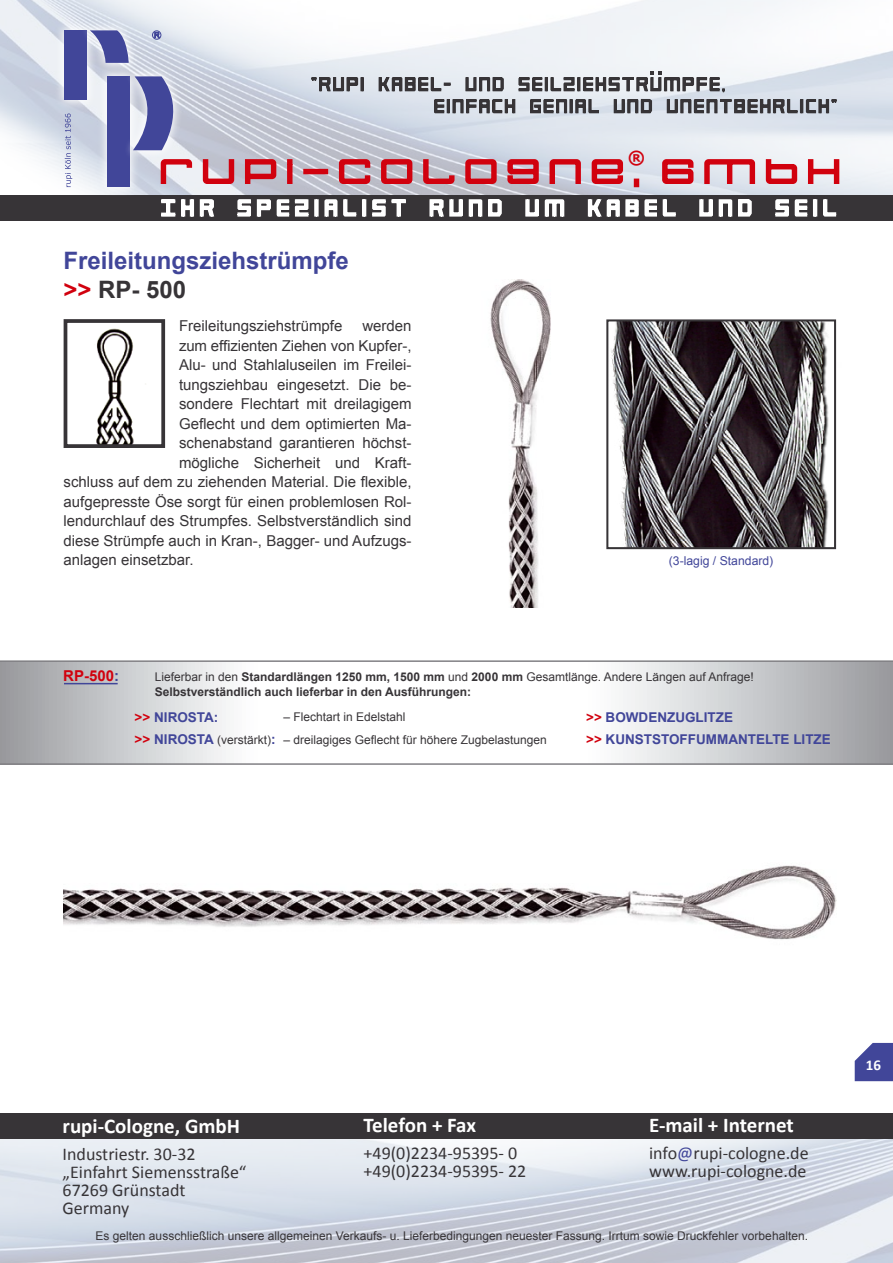
<style>
.page{position:relative;width:893px;height:1263px;background:#fff}
.page>*{position:absolute;margin:0;border:0;box-sizing:border-box;transform-origin:0 0}
.t1{font:40.5px "Necplusultra";letter-spacing:.24em;color:#d1010e}
.t2{font:700 24px/28.8px "Arial";color:#414699}
.t3{font:700 21px "Calibri";color:#fff}
.t4{font:18px/18px "Calibri";color:#373437}
.t5{font:700 18px "Verdana";color:#d1010e}
.t6{font:15px "Arial";color:#373437}
.t7{font:700 15px "Arial";color:#d1010e}
.t8{font:700 15px "Calibri";color:#fff}
.t9{font:700 13.5px/22.5px "Arial";color:#414699}
.t10{font:12.15px "Arial";color:#414699}
.t11{font:12px "Arial";color:#373437}
.t12{font:700 12px/15px "Arial";color:#373437}
.t13{font:7.35px "Arial";color:#414699}
.s1{color:#d1010e}
.s2{color:#373437}
.s3{color:#414699}
.s4{font-weight:400}
.s5{font-weight:700;font-size:13.5px;color:#d1010e}
.s6{font-weight:700;font-size:13.5px;color:#414699}
</style>
<div class="page">
<img style="left:0;top:0;width:893px;height:195px">
<img style="left:0;top:1139px;width:893px;height:124px">
<div style="left:0;top:1113px;width:893px;height:26px;background:#373437"></div>
<svg style="left:855px;top:1043px;width:38px;height:38px"></svg>
<svg style="left:311px;top:76px;width:53px;height:16px"></svg>
<div style="left:0;top:195px;width:893px;height:26px;background:#373437"></div>
<svg style="left:161px;top:199px;width:54px;height:18px"></svg>
<svg style="left:237px;top:199px;width:169px;height:18px"></svg>
<svg style="left:429px;top:199px;width:73px;height:18px"></svg>
<svg style="left:525px;top:199px;width:40px;height:18px"></svg>
<svg style="left:587px;top:199px;width:89px;height:18px"></svg>
<svg style="left:699px;top:199px;width:53px;height:18px"></svg>
<svg style="left:775px;top:199px;width:62px;height:18px"></svg>
<div style="left:152px;top:30px;width:9px;height:10px;border:1px solid #414699;border-radius:50%"></div>
<svg style="left:154px;top:32px;width:6px;height:6px"></svg>
<svg style="left:65px;top:113px;width:7px;height:74px"></svg>
<svg style="left:98px;top:72px;width:42px;height:123px"></svg>
<div style="left:108px;top:76px;width:22px;height:111px;background:#414699"></div>
<svg style="left:54px;top:21px;width:42px;height:89px;fill:#ecf0f4"></svg>
<div style="left:64px;top:30px;width:23px;height:70px;background:#414699"></div>
<svg style="left:81px;top:21px;width:57px;height:51px"></svg>
<svg style="left:90px;top:30px;width:39px;height:33px"></svg>
<svg style="left:124px;top:67px;width:59px;height:87px"></svg>
<svg style="left:378px;top:72px;width:459px;height:44px;background:#b2b5bc"></svg>
<svg style="left:130px;top:76px;width:63px;height:109px;background:#adaac8"></svg>
<svg style="left:201px;top:158px;width:34px;height:28px"></svg>
<svg style="left:244px;top:158px;width:34px;height:27px"></svg>
<div style="left:287px;top:164px;width:5px;height:20px;border:2px solid #d1010e"></div>
<svg style="left:287px;top:159px;width:5px;height:6px"></svg>
<div style="left:303px;top:169px;width:25px;height:5px;border:2px solid #d1010e"></div>
<svg style="left:337px;top:157px;width:35px;height:29px"></svg>
<svg style="left:379px;top:157px;width:35px;height:29px"></svg>
<svg style="left:421px;top:158px;width:35px;height:28px"></svg>
<svg style="left:464px;top:157px;width:34px;height:29px"></svg>
<svg style="left:506px;top:157px;width:34px;height:29px"></svg>
<svg style="left:548px;top:157px;width:35px;height:28px"></svg>
<svg style="left:590px;top:157px;width:35px;height:29px"></svg>
<div style="left:634px;top:179px;width:5px;height:8px;border:2px solid #d1010e"></div>
<svg style="left:660px;top:157px;width:35px;height:29px"></svg>
<svg style="left:703px;top:157px;width:54px;height:28px;background:#db9da7"></svg>
<svg style="left:764px;top:158px;width:35px;height:28px"></svg>
<div style="left:808px;top:159px;width:5px;height:25px;border:2px solid #d1010e"></div>
<div style="left:834px;top:159px;width:5px;height:25px;border:2px solid #d1010e"></div>
<div style="left:813px;top:169px;width:21px;height:5px;border:2px solid #d1010e"></div>
<img style="left:490px;top:279px;width:61px;height:329px">
<img style="left:611px;top:320px;width:226px;height:227px">
<div style="left:606px;top:319px;width:230px;height:230px;border:2px solid #373437"></div>
<img style="left:96px;top:328px;width:50px;height:115px">
<div style="left:64px;top:319px;width:101px;height:129px;border:4px solid #373437"></div>
<img style="left:64px;top:865px;width:773px;height:75px">
<svg style="left:0;top:660px;width:893px;height:105px"></svg>
<hr style="left:64px;top:683px;width:54px;height:1px;background:#414699">
<p class="t13" style="left:154px;top:30px;width:7px">R</p>
<p class="t5" style="left:628px;top:145px;width:19px">®</p>
<p class="t1" style="left:162px;top:150px;width:681px">rupi-Cologne, GmbH</p>
<p class="t2" style="left:64px;top:247px;width:287px">Freileitungsziehstrümpfe <span class="s1">&gt;&gt;</span> <span class="s2">RP- 500</span></p>
<p class="t6" style="left:179px;top:316px;width:165px">Freileitungsziehstrümpfe</p>
<p class="t6" style="left:362px;top:316px;width:51px">werden</p>
<p class="t6" style="left:179px;top:335px;width:234px">zum effizienten Ziehen von Kupfer-,</p>
<p class="t6" style="left:179px;top:355px;width:234px">Alu- und Stahlaluseilen im Freilei-</p>
<p class="t6" style="left:179px;top:374px;width:234px">tungsziehbau eingesetzt. Die be-</p>
<p class="t6" style="left:179px;top:394px;width:234px">sondere Flechtart mit dreilagigem</p>
<p class="t6" style="left:179px;top:413px;width:234px">Geflecht und dem optimierten Ma-</p>
<p class="t6" style="left:179px;top:433px;width:234px">schenabstand garantieren höchst-</p>
<p class="t6" style="left:179px;top:452px;width:234px">mögliche Sicherheit und Kraft-</p>
<p class="t6" style="left:64px;top:472px;width:349px">schluss auf dem zu ziehenden Material. Die flexible,</p>
<p class="t6" style="left:64px;top:491px;width:349px">aufgepresste Öse sorgt für einen problemlosen Rol-</p>
<p class="t6" style="left:64px;top:511px;width:349px">lendurchlauf des Strumpfes. Selbstverständlich sind</p>
<p class="t6" style="left:64px;top:530px;width:349px">diese Strümpfe auch in Kran-, Bagger- und Aufzugs-</p>
<p class="t6" style="left:64px;top:550px;width:132px">anlagen einsetzbar.</p>
<p class="t10" style="left:669px;top:553px;width:106px">(3-lagig / Standard)</p>
<p class="t7" style="left:63px;top:666px;width:57px">RP-500<span class="s3">:</span></p>
<p class="t12" style="left:155px;top:670px;width:601px"><span class="s4">Lieferbar in den</span> Standardlängen 1250 mm, 1500 mm <span class="s4">und</span> 2000 mm <span class="s4">Gesamtlänge. Andere Längen auf Anfrage!<br></span>Selbstverständlich auch lieferbar in den Ausführungen:</p>
<p class="t9" style="left:586px;top:706px;width:246px"><span class="s1">&gt;&gt;</span> BOWDENZUGLITZE<br><span class="s1">&gt;&gt;</span> KUNSTSTOFFUMMANTELTE LITZE</p>
<p class="t9" style="left:135px;top:706px;width:85px"><span class="s1">&gt;&gt;</span> NIROSTA:</p>
<p class="t11" style="left:135px;top:732px;width:143px"><span class="s5">&gt;&gt;</span> <span class="s6">NIROSTA</span> (verstärkt)<span class="s6">:</span></p>
<p class="t11" style="left:283px;top:709px;width:124px">– Flechtart in Edelstahl</p>
<p class="t11" style="left:283px;top:732px;width:265px">– dreilagiges Geflecht für höhere Zugbelastungen</p>
<h3 class="t3" style="left:63px;top:1112px;width:179px">rupi-Cologne, GmbH</h3>
<p class="t4" style="left:63px;top:1144px;width:185px">Industriestr. 30-32 „Einfahrt Siemensstraße“<br>67269 Grünstadt<br>Germany</p>
<h3 class="t3" style="left:364px;top:1112px;width:114px">Telefon + Fax</h3>
<p class="t4" style="left:364px;top:1144px;width:164px">+49(0)2234-95395- 0 +49(0)2234-95395- 22</p>
<h3 class="t3" style="left:649px;top:1112px;width:146px">E-mail + Internet</h3>
<p class="t4" style="left:649px;top:1144px;width:161px">info<span class="s3">@</span>rupi-cologne.de www.rupi-cologne.de</p>
<p class="t11" style="left:96px;top:1228px;width:714px">Es gelten ausschließlich unsere allgemeinen Verkaufs- u. Lieferbedingungen neuester Fassung. Irrtum sowie Druckfehler vorbehalten.</p>
<p class="t8" style="left:866px;top:1055px;width:17px">16</p>
</div>
